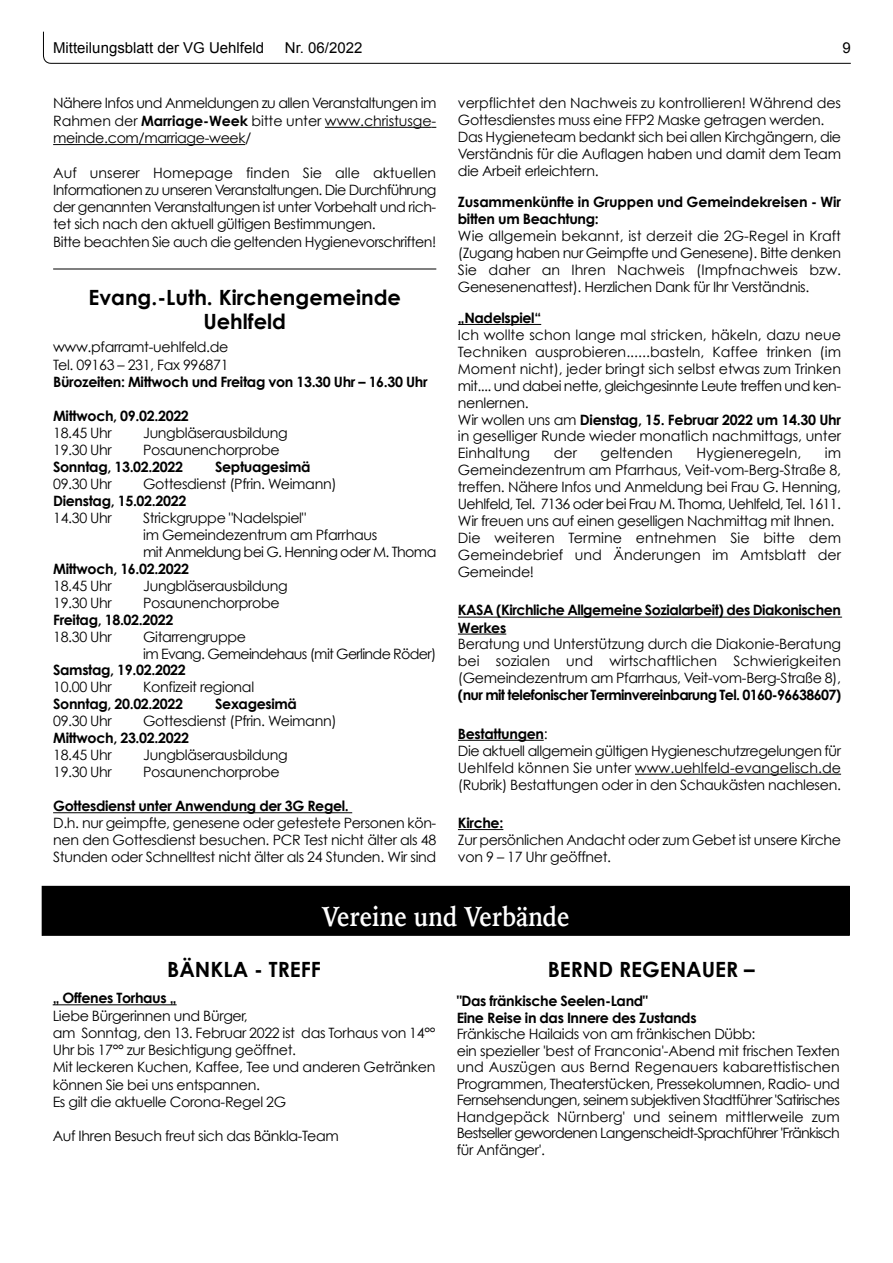
<style>
.page{position:relative;width:893px;height:1263px;background:#fff}
.page>*{position:absolute;margin:0;border:0;box-sizing:border-box;transform-origin:0 0}
.t1{font:700 27.3px "Iowan Old Style";color:#fff;scale:.86 1}
.t2{font:700 21px/24px "Century Gothic";color:#000;text-align:center}
.t3{font:15px "Arial";color:#000}
.t4{font:14.25px/17px "Century Gothic";letter-spacing:-.025em;color:#000}
.t5{font:700 14.25px/17.2px "Century Gothic";letter-spacing:-.025em;color:#000}
.t6{font:14.25px/17px "Century Gothic";letter-spacing:-.005em;color:#000}
.t7{font:700 14.25px "Century Gothic";letter-spacing:-.045em;color:#000}
.t8{font:14.25px/17px "Century Gothic";letter-spacing:-.05em;color:#000}
.t9{font:14.25px "Century Gothic";color:#000}
.s1{font-weight:700}
</style>
<div class="page">
<svg style="left:43px;top:31px;width:808px;height:33px"></svg>
<hr style="left:53px;top:1004px;width:124px;height:1px;background:#000">
<hr style="left:53px;top:269px;width:383px;height:1px;background:#000">
<hr style="left:325px;top:127px;width:107px;height:1px;background:#000">
<hr style="left:53px;top:144px;width:192px;height:1px;background:#000">
<hr style="left:53px;top:812px;width:299px;height:1px;background:#000">
<hr style="left:458px;top:324px;width:83px;height:1px;background:#000">
<hr style="left:458px;top:617px;width:383px;height:1px;background:#000">
<hr style="left:458px;top:634px;width:48px;height:1px;background:#000">
<hr style="left:458px;top:740px;width:86px;height:1px;background:#000">
<hr style="left:635px;top:774px;width:206px;height:1px;background:#000">
<hr style="left:458px;top:829px;width:45px;height:1px;background:#000">
<div style="left:42px;top:886px;width:807px;height:49px;background:#000"></div>
<div style="left:42px;top:886px;width:808px;height:50px;border:1px solid #000"></div>
<p class="t3" style="left:53px;top:42px;width:212px">Mitteilungsblatt der VG Uehlfeld</p>
<p class="t3" style="left:285px;top:42px;width:79px">Nr. 06/2022</p>
<p class="t3" style="left:842px;top:42px;width:10px">9</p>
<p class="t4" style="left:53px;top:96px;width:385px;text-align:justify">Nähere Infos und Anmeldungen zu allen Veranstaltungen im Rahmen der <span class="s1">Marriage-Week</span> bitte unter www.christusge&shy;meinde.com/marriage-week/</p>
<p class="t4" style="left:53px;top:165px;width:385px">Auf unserer Homepage finden Sie alle aktuellen Informationen zu unseren Veranstaltungen. Die Durchführung der genannten Veranstaltungen ist unter Vorbehalt und rich&shy;tet sich nach den aktuell gültigen Bestimmungen.<br>Bitte beachten Sie auch die geltenden Hygienevorschriften!</p>
<h2 class="t2" style="left:88px;top:287px;width:314px">Evang.-Luth. Kirchengemeinde<br>Uehlfeld</h2>
<p class="t4" style="left:53px;top:340px;width:177px">www.pfarramt-uehlfeld.de<br>Tel. 09163 – 231, Fax 996871</p>
<p class="t5" style="left:53px;top:374px;width:376px">Bürozeiten: Mittwoch und Freitag von 13.30 Uhr – 16.30 Uhr</p>
<p class="t5" style="left:53px;top:409px;width:137px">Mittwoch, 09.02.2022</p>
<p class="t4" style="left:53px;top:426px;width:60px">18.45 Uhr</p>
<p class="t4" style="left:143px;top:426px;width:146px">Jungbläserausbildung</p>
<p class="t4" style="left:53px;top:443px;width:60px">19.30 Uhr</p>
<p class="t4" style="left:143px;top:443px;width:138px">Posaunenchorprobe</p>
<p class="t5" style="left:53px;top:459px;width:131px">Sonntag, 13.02.2022</p>
<p class="t5" style="left:215px;top:459px;width:97px">Septuagesimä</p>
<p class="t4" style="left:53px;top:476px;width:60px">09.30 Uhr</p>
<p class="t4" style="left:143px;top:476px;width:195px">Gottesdienst (Pfrin. Weimann)</p>
<p class="t5" style="left:53px;top:493px;width:135px">Dienstag, 15.02.2022</p>
<p class="t4" style="left:53px;top:510px;width:60px">14.30 Uhr</p>
<p class="t4" style="left:143px;top:510px;width:295px">Strickgruppe "Nadelspiel"<br>im Gemeindezentrum am Pfarrhaus<br>mit Anmeldung bei G. Henning oder M. Thoma</p>
<p class="t5" style="left:53px;top:561px;width:137px">Mittwoch, 16.02.2022</p>
<p class="t4" style="left:53px;top:578px;width:60px">18.45 Uhr</p>
<p class="t4" style="left:143px;top:578px;width:146px">Jungbläserausbildung</p>
<p class="t4" style="left:53px;top:595px;width:60px">19.30 Uhr</p>
<p class="t4" style="left:143px;top:595px;width:138px">Posaunenchorprobe</p>
<p class="t5" style="left:53px;top:612px;width:122px">Freitag, 18.02.2022</p>
<p class="t4" style="left:53px;top:629px;width:60px">18.30 Uhr</p>
<p class="t8" style="left:143px;top:629px;width:295px">Gitarrengruppe<br>im Evang. Gemeindehaus (mit Gerlinde Röder)</p>
<p class="t5" style="left:53px;top:663px;width:134px">Samstag, 19.02.2022</p>
<p class="t4" style="left:53px;top:680px;width:60px">10.00 Uhr</p>
<p class="t4" style="left:143px;top:680px;width:112px">Konfizeit regional</p>
<p class="t5" style="left:53px;top:697px;width:131px">Sonntag, 20.02.2022</p>
<p class="t5" style="left:215px;top:697px;width:83px">Sexagesimä</p>
<p class="t4" style="left:53px;top:714px;width:60px">09.30 Uhr</p>
<p class="t4" style="left:143px;top:714px;width:195px">Gottesdienst (Pfrin. Weimann)</p>
<p class="t5" style="left:53px;top:731px;width:137px">Mittwoch, 23.02.2022</p>
<p class="t4" style="left:53px;top:748px;width:60px">18.45 Uhr</p>
<p class="t4" style="left:143px;top:748px;width:146px">Jungbläserausbildung</p>
<p class="t4" style="left:53px;top:765px;width:60px">19.30 Uhr</p>
<p class="t4" style="left:143px;top:765px;width:138px">Posaunenchorprobe</p>
<p class="t5" style="left:53px;top:798px;width:297px">Gottesdienst unter Anwendung der 3G Regel.</p>
<p class="t4" style="left:53px;top:815px;width:385px;text-align:justify">D.h. nur geimpfte, genesene oder getestete Personen kön&shy;nen den Gottesdienst besuchen. PCR Test nicht älter als 48<br>Stunden oder Schnelltest nicht älter als 24 Stunden. Wir sind</p>
<p class="t4" style="left:458px;top:96px;width:385px">verpflichtet den Nachweis zu kontrollieren! Während des Gottesdienstes muss eine FFP2 Maske getragen werden.<br>Das Hygieneteam bedankt sich bei allen Kirchgängern, die Verständnis für die Auflagen haben und damit dem Team die Arbeit erleichtern.</p>
<p class="t5" style="left:458px;top:195px;width:385px">Zusammenkünfte in Gruppen und Gemeindekreisen - Wir bitten um Beachtung:</p>
<p class="t4" style="left:458px;top:228px;width:385px;text-align:justify">Wie allgemein bekannt, ist derzeit die 2G-Regel in Kraft (Zugang haben nur Geimpfte und Genesene). Bitte denken Sie daher an Ihren Nachweis (Impfnachweis bzw.<br>Genesenenattest). Herzlichen Dank für Ihr Verständnis.</p>
<p class="t5" style="left:458px;top:310px;width:85px">„Nadelspiel“</p>
<p class="t6" style="left:458px;top:327px;width:385px">Ich wollte schon lange mal stricken, häkeln, dazu neue Techniken ausprobieren......basteln, Kaffee trinken (im Moment nicht), jeder bringt sich selbst etwas zum Trinken mit.... und dabei nette, gleichgesinnte Leute treffen und ken&shy;nenlernen.<br>Wir wollen uns am <span class="s1">Dienstag, 15. Februar 2022 um 14.30 Uhr </span>in geselliger Runde wieder monatlich nachmittags, unter Einhaltung</p>
<p class="t4" style="left:458px;top:446px;width:385px;text-indent:367px">im Gemeindezentrum am Pfarrhaus, Veit-vom-Berg-Straße 8, treffen. Nähere Infos und Anmeldung bei Frau G. Henning, Uehlfeld, Tel. 7136 oder bei Frau M. Thoma, Uehlfeld, Tel. 1611.<br>Wir freuen uns auf einen geselligen Nachmittag mit Ihnen.<br>Die weiteren Termine entnehmen Sie bitte dem Gemeindebrief und Änderungen im Amtsblatt der Gemeinde!</p>
<p class="t5" style="left:458px;top:603px;width:385px">KASA (Kirchliche Allgemeine Sozialarbeit) des Diakonischen<br>Werkes</p>
<p class="t4" style="left:458px;top:637px;width:385px;text-align:justify">Beratung und Unterstützung durch die Diakonie-Beratung bei sozialen und wirtschaftlichen Schwierigkeiten (Gemeindezentrum am Pfarrhaus, Veit-vom-Berg-Straße 8),</p>
<p class="t7" style="left:458px;top:689px;width:385px">(nur mit telefonischer Terminvereinbarung Tel. 0160-96638607)</p>
<p class="t4" style="left:458px;top:726px;width:385px"><span class="s1">Bestattungen</span>:<br>Die aktuell allgemein gültigen Hygieneschutzregelungen für Uehlfeld können Sie unter www.uehlfeld-evangelisch.de (Rubrik) Bestattungen oder in den Schaukästen nachlesen.</p>
<p class="t5" style="left:458px;top:815px;width:47px">Kirche:</p>
<p class="t4" style="left:458px;top:832px;width:385px">Zur persönlichen Andacht oder zum Gebet ist unsere Kirche von 9 – 17 Uhr geöffnet.</p>
<p class="t4" style="left:554px;top:446px;width:25px">der</p>
<p class="t9" style="left:601px;top:447px;width:74px">geltenden</p>
<p class="t9" style="left:696px;top:447px;width:106px">Hygieneregeln,</p>
<h1 class="t1" style="left:322px;top:905px;width:289px">Vereine und Verbände</h1>
<h2 class="t2" style="left:167px;top:959px;width:155px">BÄNKLA - TREFF</h2>
<p class="t5" style="left:53px;top:991px;width:125px">„ Offenes Torhaus „</p>
<p class="t4" style="left:53px;top:1008px;width:384px">Liebe Bürgerinnen und Bürger,<br>am Sonntag, den 13. Februar 2022 ist das Torhaus von 14°° Uhr bis 17°° zur Besichtigung geöffnet.<br>Mit leckeren Kuchen, Kaffee, Tee und anderen Getränken können Sie bei uns entspannen.<br>Es gilt die aktuelle Corona-Regel 2G</p>
<p class="t4" style="left:53px;top:1129px;width:288px">Auf Ihren Besuch freut sich das Bänkla-Team</p>
<h2 class="t2" style="left:548px;top:959px;width:209px">BERND REGENAUER –</h2>
<p class="t5" style="left:457px;top:993px;width:241px">"Das fränkische Seelen-Land"<br>Eine Reise in das Innere des Zustands</p>
<p class="t4" style="left:457px;top:1027px;width:385px;line-height:16.5px">Fränkische Hailaids von am fränkischen Dübb:<br>ein spezieller 'best of Franconia'-Abend mit frischen Texten und Auszügen aus Bernd Regenauers kabarettistischen Programmen, Theaterstücken, Pressekolumnen, Radio- und Fernsehsendungen, seinem subjektiven Stadtführer 'Satirisches Handgepäck Nürnberg' und seinem mittlerweile zum Bestseller gewordenen Langenscheidt-Sprachführer 'Fränkisch für Anfänger'.</p>
</div>
